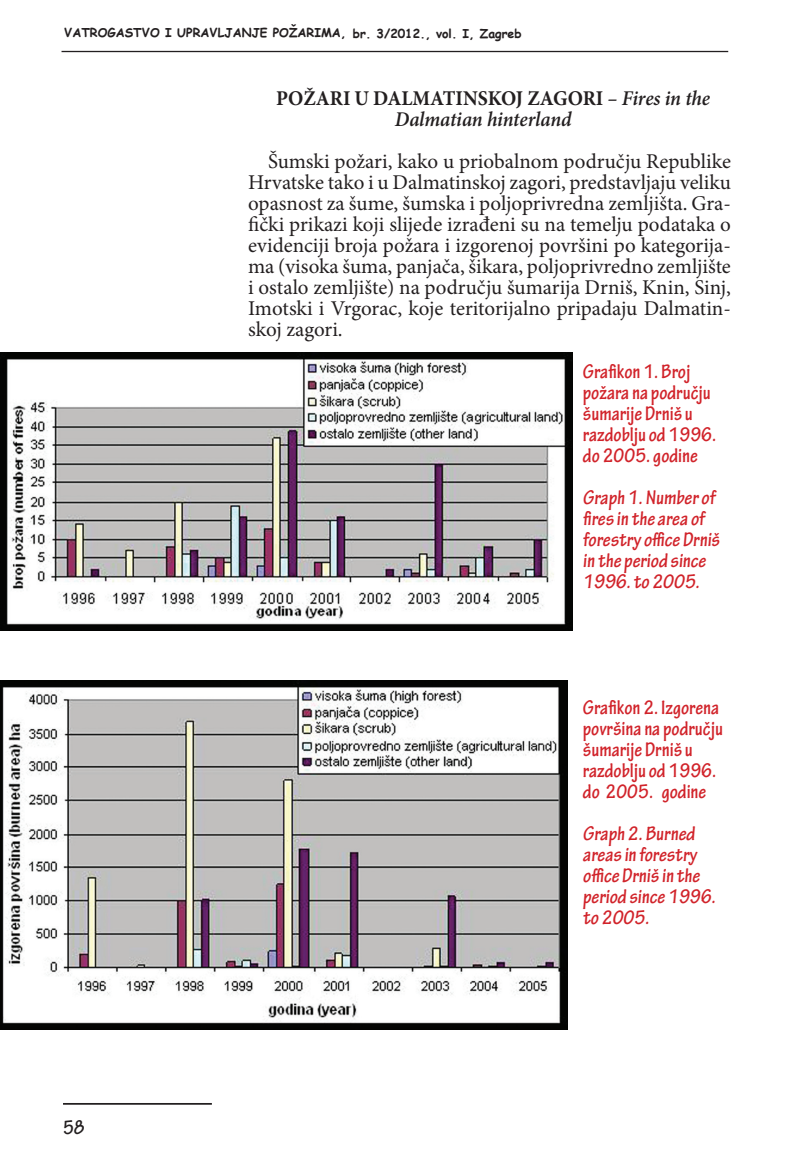
<style>
.page{position:relative;width:794px;height:1166px;background:#fff}
.page>*{position:absolute;margin:0;border:0;box-sizing:border-box;transform-origin:0 0}
.t1{font:21px/21px "Minion Pro";color:#231f20;text-align:justify}
.t2{font:700 condensed 21px/21px "Tekton Pro";color:#d1232a}
.t3{font:italic 600 21px/21px "Minion Pro";letter-spacing:-.01em;color:#231f20;scale:.95 1}
.t4{font:700 condensed 21px "Tekton Pro";color:#231f20}
.t5{font:700 12.25px "Comic Sans MS";color:#231f20}
.s1{font-weight:700;font-style:normal}
</style>
<div class="page">
<hr style="left:63px;top:1103px;width:149px;height:1px;background:#231f20">
<hr style="left:62px;top:51px;width:666px;height:1px;background:#231f20">
<img style="left:0;top:352px;width:572px;height:278px">
<img style="left:0;top:681px;width:567px;height:348px">
<p class="t5" style="left:64px;top:24px;width:459px">VATROGASTVO I UPRAVLJANJE POŽARIMA, br. 3/2012., vol. I, Zagreb</p>
<p class="t3" style="left:395px;top:88px;width:333px;text-indent:-119px"><span class="s1">POŽARI U DALMATINSKOJ ZAGORI</span> – Fires in the<br>Dalmatian hinterland</p>
<p class="t1" style="left:248px;top:151px;width:484px;text-indent:20px">Šumski požari, kako u priobalnom području Republike Hrvatske tako i u Dalmatinskoj zagori, predstavljaju veliku opasnost za šume, šumska i poljoprivredna zemljišta. Gra&shy;fički prikazi koji slijede izrađeni su na temelju podataka o evidenciji broja požara i izgorenoj površini po kategorija&shy;ma (visoka šuma, panjača, šikara, poljoprivredno zemljište i ostalo zemljište) na području šumarija Drniš, Knin, Sinj, Imotski i Vrgorac, koje teritorijalno pripadaju Dalmatin&shy;skoj zagori.</p>
<p class="t2" style="left:583px;top:361px;width:135px">Grafikon 1. Broj požara na području šumarije Drniš u razdoblju od 1996. do 2005. godine</p>
<p class="t2" style="left:583px;top:487px;width:140px">Graph 1. Number of fires in the area of forestry office Drniš in the period since<br>1996. to 2005.</p>
<p class="t4" style="left:63px;top:1115px;width:23px">58</p>
<p class="t2" style="left:583px;top:697px;width:142px">Grafikon 2. Izgorena površina na području šumarije Drniš u razdoblju od 1996. do 2005. godine</p>
<p class="t2" style="left:583px;top:823px;width:136px">Graph 2. Burned areas in forestry office Drniš in the period since 1996. to 2005.</p>
</div>
